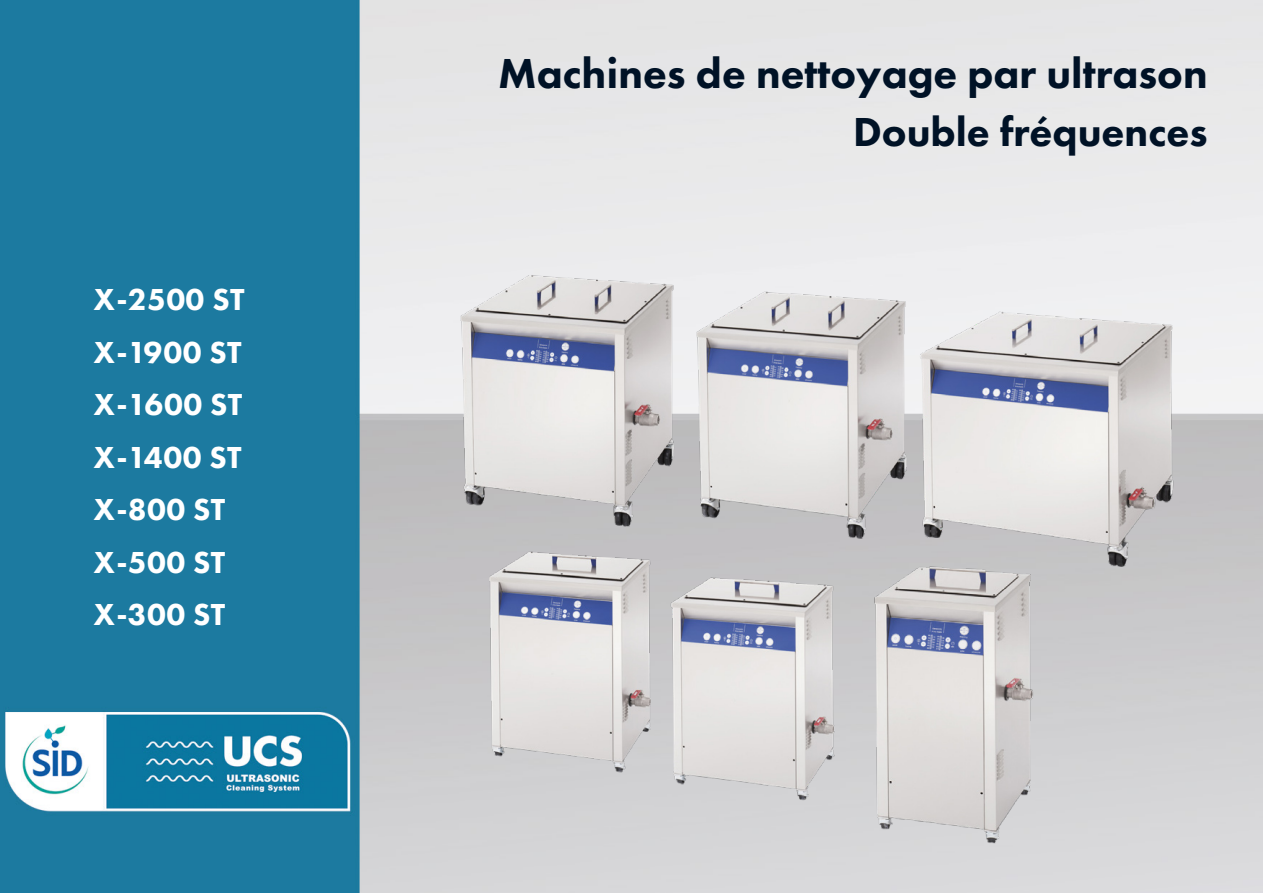
<style>
.page{position:relative;width:1263px;height:893px;background:#fff}
.page>*{position:absolute;margin:0;border:0;box-sizing:border-box;transform-origin:0 0}
.t1{font:800 43.5px "Futura PT";color:#001226}
.t2{font:800 42px "Futura PT";color:#001226}
.t3{font:800 31.5px/52.5px "Futura PT";letter-spacing:.01em;color:#fff}
</style>
<div class="page">
<img style="left:0;top:0;width:1263px;height:893px">
<img style="left:445px;top:268px;width:246px;height:266px">
<img style="left:477px;top:544px;width:186px;height:233px">
<img style="left:679px;top:283px;width:244px;height:262px">
<img style="left:904px;top:306px;width:283px;height:265px">
<img style="left:650px;top:566px;width:206px;height:246px">
<img style="left:856px;top:559px;width:192px;height:292px">
<p class="t3" style="left:94px;top:273px;width:153px">X-2500 ST<br>X-1900 ST<br>X-1600 ST<br>X-1400 ST<br>X-800 ST<br>X-500 ST<br>X-300 ST</p>
<h1 class="t1" style="left:498px;top:46px;width:711px">Machines de nettoyage par ultrason</h1>
<h2 class="t2" style="left:853px;top:106px;width:356px">Double fréquences</h2>
</div>
